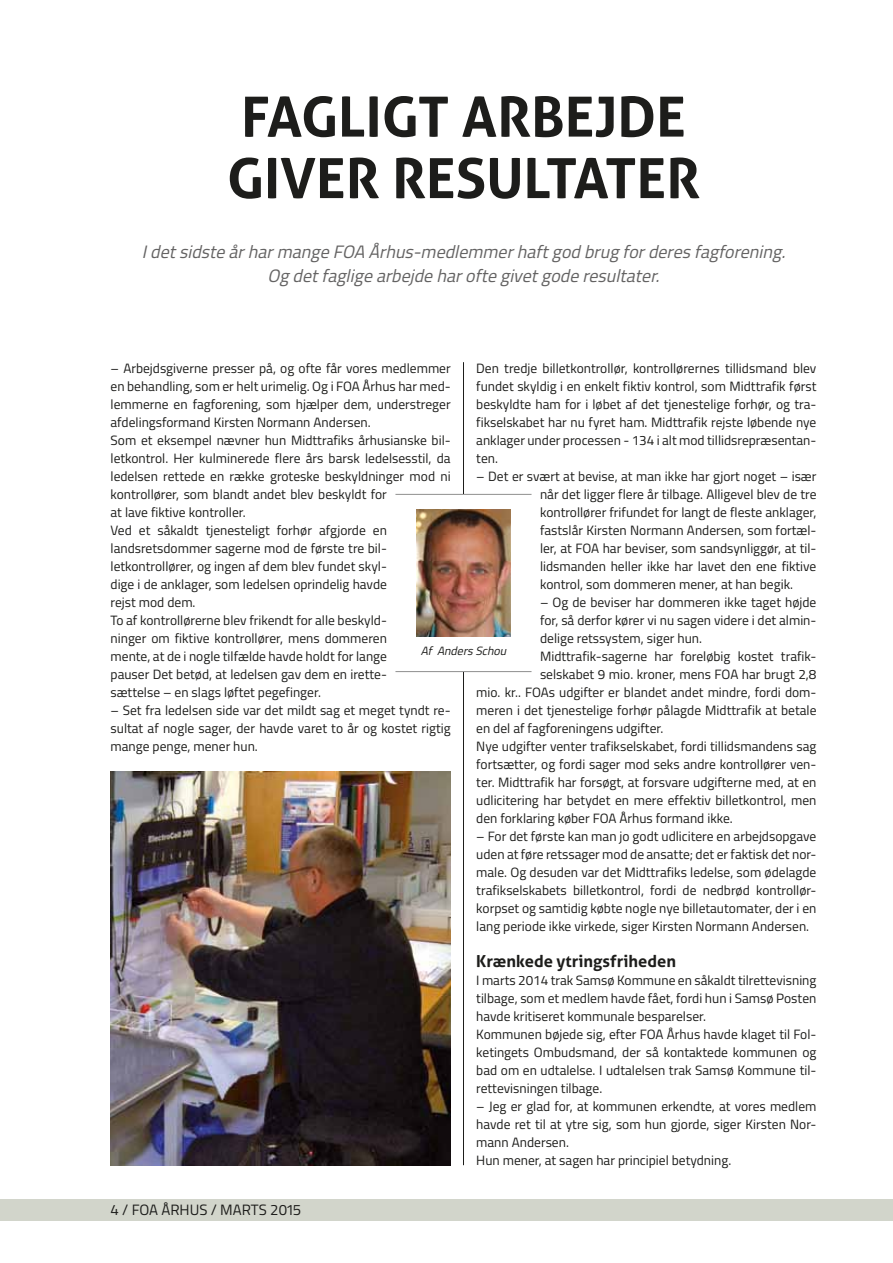
<style>
.page{position:relative;width:893px;height:1263px;background:#fff}
.page>*{position:absolute;margin:0;border:0;box-sizing:border-box;transform-origin:0 0}
.t1{font:700 55.5px/61.5px "Aller";color:#1d1d1b}
.t2{font:italic 18px/24px "Titillium";color:#646363;text-align:center}
.t3{font:700 16.5px "Aller";color:#1d1d1b}
.t4{font:15px "Titillium";color:#1d1d1b}
.t5{font:13.5px/18px "Titillium";color:#1d1d1b;text-align:justify}
.t6{font:italic 12px "Titillium";color:#1d1d1b}
</style>
<div class="page">
<div style="left:0;top:1199px;width:893px;height:21px;background:#d2d5cb"></div>
<hr style="left:463px;top:362px;width:1px;height:803px;background:#1d1d1b">
<div style="left:395px;top:494px;width:136px;height:178px;background:#fff"></div>
<hr style="left:395px;top:671px;width:136px;height:1px;background:#1d1d1b">
<hr style="left:395px;top:494px;width:136px;height:1px;background:#1d1d1b">
<img style="left:417px;top:509px;width:93px;height:128px">
<img style="left:111px;top:772px;width:340px;height:393px">
<h1 class="t1" style="left:227px;top:86px;width:475px">FAGLIGT ARBEJDE<br>GIVER RESULTATER</h1>
<h2 class="t2" style="left:142px;top:239px;width:650px">IdetsidsteårharmangeFOA Århus-medlemmerhaftgodbrugforderesfagforening.<br>Ogdetfagligearbejdeharoftegivetgoderesultater.</h2>
<p class="t5" style="left:111px;top:359px;width:342px;text-align:left">– Arbejdsgiverne presser på, og ofte får vores medlemmer en behandling, som er helt urimelig. Og i FOA Århus har med&shy;lemmerne en fagforening, som hjælper dem, understreger afdelingsformand Kirsten Normann Andersen.<br>Som et eksempel nævner hun Midttrafiks århusianske bil&shy;letkontrol. Her kulminerede flere års barsk ledelsesstil, da ledelsen rettede en række groteske beskyldninger mod ni kontrollører, som blandt andet blev beskyldt for<br>at lave fiktive kontroller.<br>Ved et såkaldt tjenesteligt forhør afgjorde en landsretsdommer sagerne mod de første tre bil&shy;letkontrollører, og ingen af dem blev fundet skyl-<br>dige i de anklager, som ledelsen oprindelig havde<br>rejst mod dem.<br>To af kontrollørerne blev frikendt for alle beskyld-<br>ninger om fiktive kontrollører, mens dommeren<br>mente, at de i nogle tilfælde havde holdt for lange<br>pauser Det betød, at ledelsen gav dem en irette-<br>sættelse – en slags løftet pegefinger.</p>
<p class="t5" style="left:111px;top:701px;width:342px">– Set fra ledelsen side var det mildt sag et meget tyndt re&shy;sultat af nogle sager, der havde varet to år og kostet rigtig mange penge, mener hun.</p>
<p class="t5" style="left:476px;top:359px;width:342px">Den tredje billetkontrollør, kontrollørernes tillidsmand blev fundet skyldig i en enkelt fiktiv kontrol, som Midttrafik først beskyldte ham for i løbet af det tjenestelige forhør, og tra&shy;fikselskabet har nu fyret ham. Midttrafik rejste løbende nye anklager under processen - 134 i alt mod tillidsrepræsentan&shy;ten.</p>
<p class="t5" style="left:540px;top:467px;width:278px;text-indent:-64px">– Det er svært at bevise, at man ikke har gjort noget – især når det ligger flere år tilbage. Alligevel blev de tre kontrollører frifundet for langt de fleste anklager, fastslår Kirsten Normann Andersen, som fortæl&shy;ler, at FOA har beviser, som sandsynliggør, at til&shy;lidsmanden heller ikke har lavet den ene fiktive kontrol, som dommeren mener, at han begik.</p>
<p class="t5" style="left:540px;top:593px;width:278px">– Og de beviser har dommeren ikke taget højde</p>
<p class="t5" style="left:540px;top:611px;width:278px">for, så derfor kører vi nu sagen videre i det almin-</p>
<p class="t5" style="left:540px;top:628px;width:163px">delige retssystem, siger hun.</p>
<p class="t5" style="left:540px;top:646px;width:278px">Midttrafik-sagerne har foreløbig kostet trafik-</p>
<p class="t5" style="left:540px;top:664px;width:278px">selskabet 9 mio. kroner, mens FOA har brugt 2,8</p>
<p class="t5" style="left:476px;top:682px;width:342px">mio. kr.. FOAs udgifter er blandet andet mindre, fordi dom-</p>
<p class="t5" style="left:476px;top:700px;width:342px">meren i det tjenestelige forhør pålagde Midttrafik at betale</p>
<p class="t5" style="left:476px;top:718px;width:189px">en del af fagforeningens udgifter.</p>
<p class="t5" style="left:476px;top:736px;width:342px">Nye udgifter venter trafikselskabet, fordi tillidsmandens sag</p>
<p class="t5" style="left:476px;top:754px;width:342px">fortsætter, og fordi sager mod seks andre kontrollører ven-</p>
<p class="t5" style="left:476px;top:772px;width:342px">ter. Midttrafik har forsøgt, at forsvare udgifterne med, at en</p>
<p class="t5" style="left:476px;top:790px;width:342px">udlicitering har betydet en mere effektiv billetkontrol, men</p>
<p class="t5" style="left:476px;top:808px;width:258px">den forklaring køber FOA Århus formand ikke.</p>
<p class="t5" style="left:476px;top:826px;width:342px">– For det første kan man jo godt udlicitere en arbejdsopgave uden at føre retssager mod de ansatte; det er faktisk det nor&shy;male. Og desuden var det Midttrafiks ledelse, som ødelagde trafikselskabets billetkontrol, fordi de nedbrød kontrollør&shy;korpset og samtidig købte nogle nye billetautomater, der i en lang periode ikke virkede, siger Kirsten Normann Andersen.</p>
<p class="t3" style="left:476px;top:951px;width:201px">Krænkede ytringsfriheden</p>
<p class="t5" style="left:476px;top:971px;width:342px;text-align:left">I marts 2014 trak Samsø Kommune en såkaldt tilrettevisning tilbage, som et medlem havde fået, fordi hun i Samsø Posten havde kritiseret kommunale besparelser.<br>Kommunen bøjede sig, efter FOA Århus havde klaget til Fol&shy;ketingets Ombudsmand, der så kontaktede kommunen og bad om en udtalelse. I udtalelsen trak Samsø Kommune til&shy;rettevisningen tilbage.</p>
<p class="t5" style="left:476px;top:1097px;width:342px;text-align:left">– Jeg er glad for, at kommunen erkendte, at vores medlem havde ret til at ytre sig, som hun gjorde, siger Kirsten Nor&shy;mann Andersen.<br>Hun mener, at sagen har principiel betydning.</p>
<p class="t6" style="left:421px;top:642px;width:91px">Af AndersSchou</p>
<p class="t4" style="left:111px;top:1199px;width:192px">4 / FOA ÅRHUS / MARTS 2015</p>
</div>
